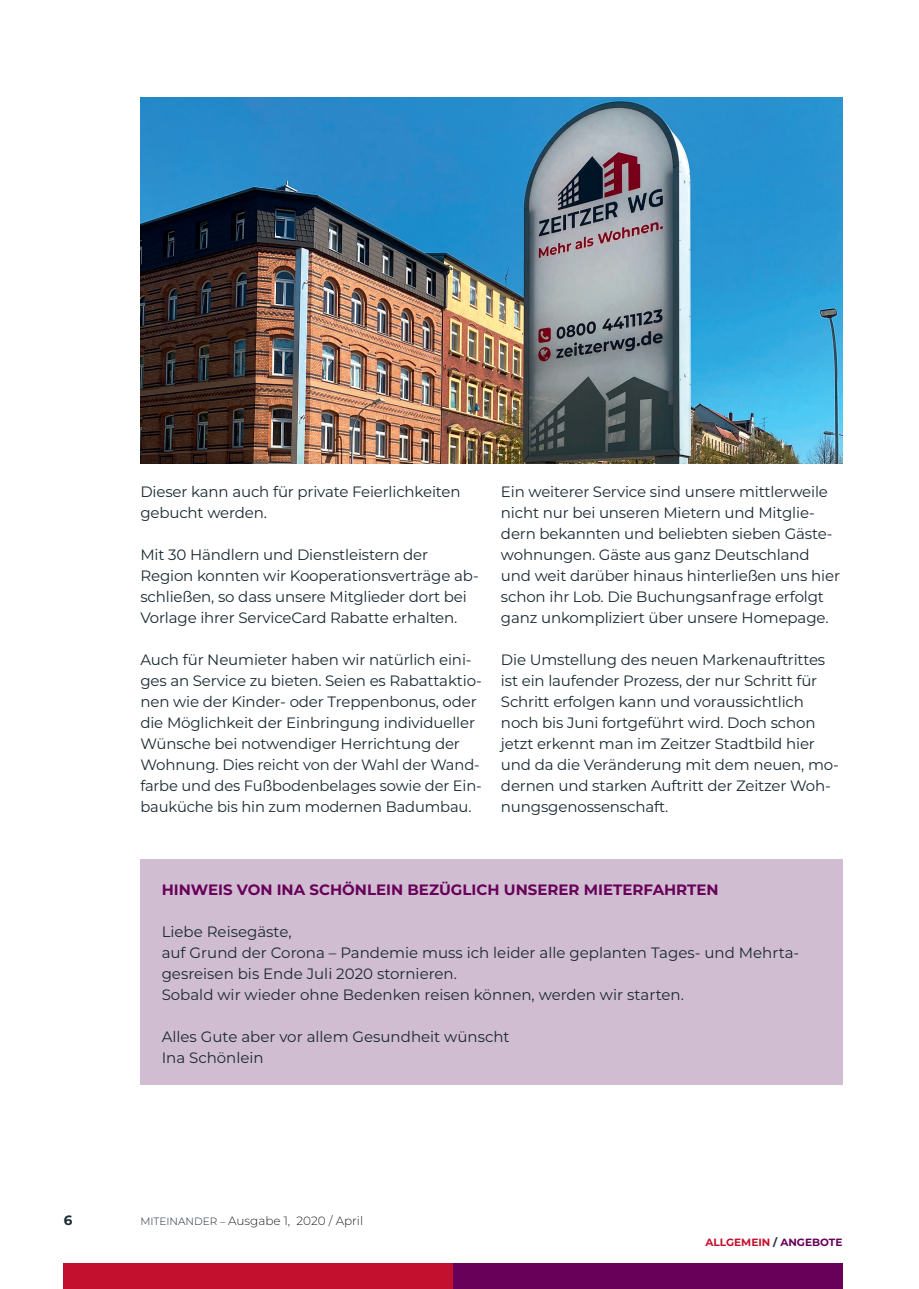
<style>
.page{position:relative;width:919px;height:1289px;background:#fff}
.page>*{position:absolute;margin:0;border:0;box-sizing:border-box;transform-origin:0 0}
.t1{font:15px/21px "Montserrat";letter-spacing:-.01em;color:#192931}
.t2{font:700 15px "Montserrat";color:#680059}
.t3{font:700 13.5px "Montserrat";color:#192931}
.t4{font:300 12px "Montserrat";color:#231f20}
.t5{font:700 10.5px "Montserrat";color:#c3102e}
.s1{font-size:10.5px;color:#192931}
.s2{color:#192931}
.s3{color:#680059}
</style>
<div class="page">
<div style="left:64px;top:1263px;width:389px;height:25px;background:#c3102e"></div>
<div style="left:140px;top:859px;width:702px;height:225px;background:#d1bdd2"></div>
<div style="left:453px;top:1263px;width:389px;height:25px;background:#680059"></div>
<img style="left:140px;top:98px;width:702px;height:365px">
<p class="t1" style="left:140px;top:480px;width:322px">Dieser kann auch für private Feierlichkeiten gebucht werden.</p>
<p class="t1" style="left:140px;top:543px;width:340px">Mit 30 Händlern und Dienstleistern der Region konnten wir Kooperationsverträge ab&shy;schließen, so dass unsere Mitglieder dort bei Vorlage ihrer ServiceCard Rabatte erhalten.</p>
<p class="t1" style="left:140px;top:648px;width:343px">Auch für Neumieter haben wir natürlich eini&shy;ges an Service zu bieten. Seien es Rabattaktio&shy;nen wie der Kinder- oder Treppenbonus, oder die Möglichkeit der Einbringung individueller Wünsche bei notwendiger Herrichtung der Wohnung. Dies reicht von der Wahl der Wand&shy;farbe und des Fußbodenbelages sowie der Ein&shy;bauküche bis hin zum modernen Badumbau.</p>
<p class="t1" style="left:501px;top:480px;width:340px">Ein weiterer Service sind unsere mittlerweile nicht nur bei unseren Mietern und Mitglie&shy;dern bekannten und beliebten sieben Gäste&shy;wohnungen. Gäste aus ganz Deutschland und weit darüber hinaus hinterließen uns hier schon ihr Lob. Die Buchungsanfrage erfolgt ganz unkompliziert über unsere Homepage.</p>
<p class="t1" style="left:501px;top:648px;width:339px">Die Umstellung des neuen Markenauftrittes ist ein laufender Prozess, der nur Schritt für Schritt erfolgen kann und voraussichtlich noch bis Juni fortgeführt wird. Doch schon jetzt erkennt man im Zeitzer Stadtbild hier und da die Veränderung mit dem neuen, mo&shy;dernen und starken Auftritt der Zeitzer Woh&shy;nungsgenossenschaft.</p>
<p class="t2" style="left:162px;top:879px;width:558px">HINWEIS VON INA SCHÖNLEIN BEZÜGLICH UNSERER MIETERFAHRTEN</p>
<p class="t1" style="left:162px;top:920px;width:639px">Liebe Reisegäste,<br>auf Grund der Corona – Pandemie muss ich leider alle geplanten Tages- und Mehrta&shy;gesreisen bis Ende Juli 2020 stornieren.<br>Sobald wir wieder ohne Bedenken reisen können, werden wir starten.</p>
<p class="t1" style="left:162px;top:1025px;width:349px">Alles Gute aber vor allem Gesundheit wünscht<br>Ina Schönlein</p>
<p class="t3" style="left:64px;top:1210px;width:10px">6</p>
<p class="t4" style="left:140px;top:1212px;width:224px"><span class="s1">MITEINANDER –</span> Ausgabe 1, 2020 / April</p>
<p class="t5" style="left:705px;top:1235px;width:138px">ALLGEMEIN <span class="s2">/</span> <span class="s3">ANGEBOTE</span></p>
</div>
